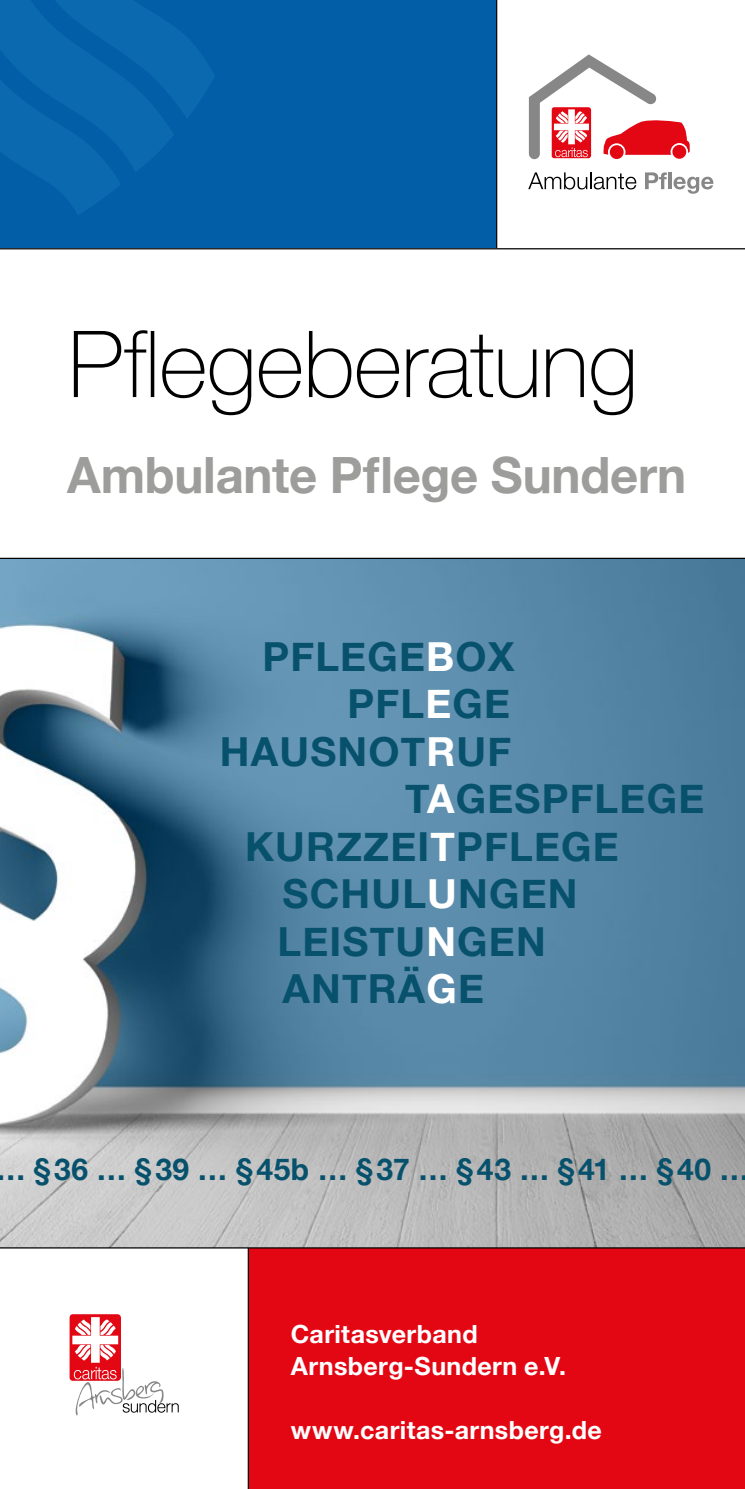
<style>
.page{position:relative;width:745px;height:1489px;background:#fff}
.page>*{position:absolute;margin:0;border:0;box-sizing:border-box;transform-origin:0 0}
.t1{font:100 92.5px "Helvetica Neue";letter-spacing:-.005em;color:#000}
.t2{font:700 50px "Helvetica Neue";letter-spacing:-.005em;color:#9d9d9c}
.t3{font:700 40px "Helvetica Neue";letter-spacing:.03em;color:#07516c}
.t4{font:700 30px "Helvetica Neue";letter-spacing:.015em;color:#07516c}
.t5{font:700 25px/32px "Helvetica Neue";letter-spacing:.015em;color:#fff}
.s1{color:#fff}
</style>
<div class="page">
<div style="left:0;top:0;width:495px;height:248px;background:#015ea7"></div>
<svg style="left:0;top:0;width:214px;height:215px"></svg>
<svg style="left:70px;top:1314px;width:109px;height:101px"></svg>
<svg style="left:528px;top:54px;width:161px;height:105px"></svg>
<svg style="left:528px;top:172px;width:108px;height:17px"></svg>
<svg style="left:645px;top:172px;width:21px;height:17px"></svg>
<svg style="left:668px;top:172px;width:3px;height:17px"></svg>
<svg style="left:673px;top:177px;width:40px;height:17px"></svg>
<div style="left:248px;top:1247px;width:496px;height:241px;background:#e30613"></div>
<img style="left:0;top:559px;width:744px;height:688px">
<hr style="left:0;top:248px;width:744px;height:1px;background:#000">
<hr style="left:495px;top:0;width:2px;height:248px;background:#000">
<hr style="left:247px;top:1247px;width:2px;height:241px;background:#000">
<hr style="left:0;top:1247px;width:744px;height:1px;background:#000">
<hr style="left:0;top:557px;width:744px;height:2px;background:#000">
<h1 class="t1" style="left:68px;top:294px;width:571px">Pflegeberatung</h1>
<p class="t2" style="left:67px;top:435px;width:620px">Ambulante Pflege Sundern</p>
<p class="t3" style="left:262px;top:625px;width:253px">PFLEGE<span class="s1">B</span>OX</p>
<p class="t3" style="left:347px;top:672px;width:164px">PFL<span class="s1">E</span>GE</p>
<p class="t3" style="left:220px;top:720px;width:292px">HAUSNOT<span class="s1">R</span>UF</p>
<p class="t3" style="left:405px;top:767px;width:300px">T<span class="s1">A</span>GESPFLEGE</p>
<p class="t3" style="left:245px;top:815px;width:375px">KURZZEI<span class="s1">T</span>PFLEGE</p>
<p class="t3" style="left:282px;top:862px;width:296px">SCHUL<span class="s1">U</span>NGEN</p>
<p class="t3" style="left:277px;top:910px;width:269px">LEISTU<span class="s1">N</span>GEN</p>
<p class="t3" style="left:282px;top:957px;width:203px">ANTRÄ<span class="s1">G</span>E</p>
<p class="t4" style="left:-5px;top:1145px;width:755px">… §36 … §39 … §45b … §37 … §43 … §41 … §40 …</p>
<p class="t5" style="left:291px;top:1318px;width:276px">Caritasverband<br>Arnsberg-Sundern e.V.</p>
<p class="t5" style="left:291px;top:1414px;width:312px">www.caritas-arnsberg.de</p>
</div>
